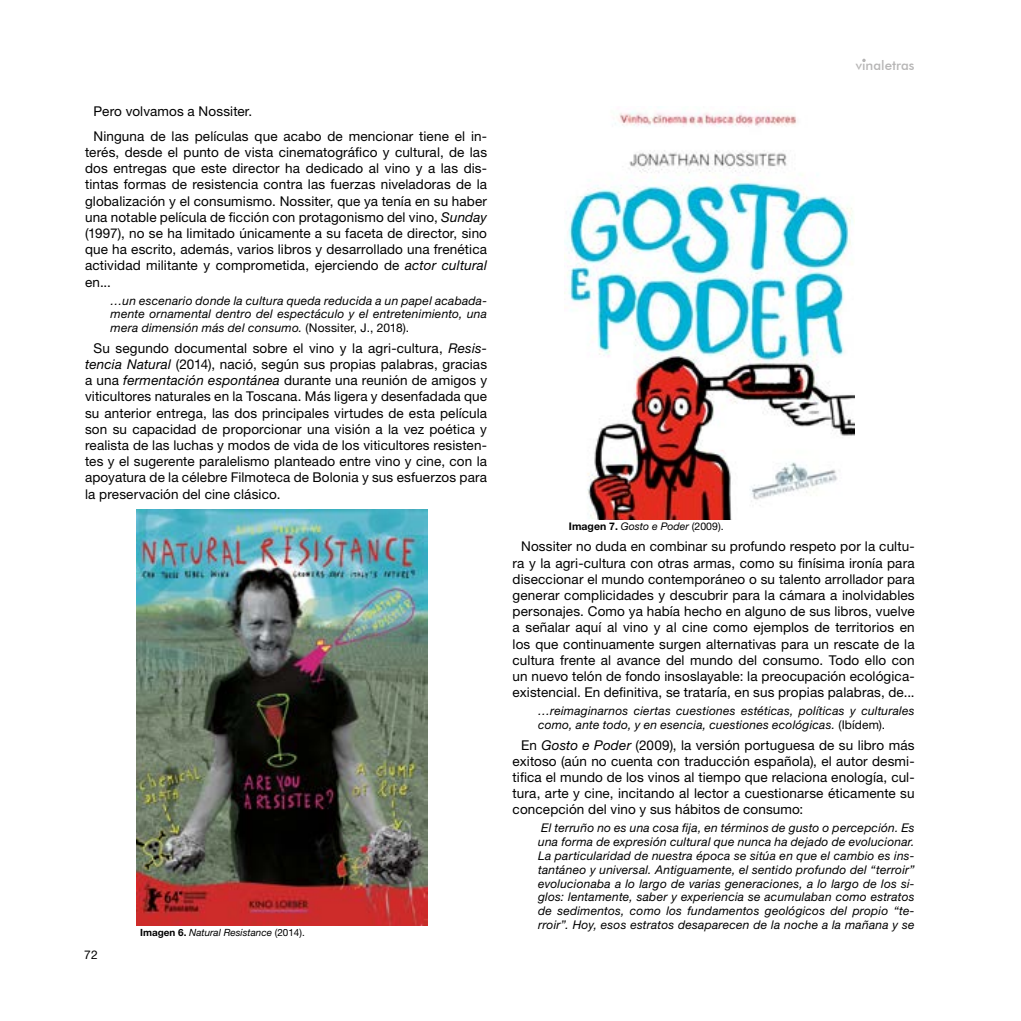
<style>
.page{position:relative;width:1021px;height:1021px;background:#fff}
.page>*{position:absolute;margin:0;border:0;box-sizing:border-box;transform-origin:0 0}
.CUERPO{font:13.5px/16.2px "Helvetica Neue LT Std";letter-spacing:.01em;color:#000;text-align:justify}
.t1{font:500 13.35px "Futura BT";color:#b7b6b6}
.CITAS{font:italic 12px/13.8px "Helvetica Neue LT Std";letter-spacing:.02em;color:#000;text-align:justify}
.t2{font:12px "Helvetica Neue LT Std";color:#000}
.PIE_DE_FOTO{font:italic 10.5px "Helvetica Neue LT Std";color:#000}
.PIE_DE_FOTO-2{font:italic 9.9px "Helvetica Neue LT Std";color:#000}
.s1{font-style:italic}
.s2{font-style:normal}
.s3{font-weight:700;font-style:normal}
</style>
<div class="page">
<img style="left:564px;top:111px;width:290px;height:409px">
<img style="left:136px;top:510px;width:291px;height:415px">
<p class="CUERPO" style="left:94px;top:103px;width:160px">Pero volvamos a Nossiter.</p>
<p class="CUERPO" style="left:85px;top:128px;width:403px;text-indent:9px">Ninguna de las películas que acabo de mencionar tiene el in&shy;terés, desde el punto de vista cinematográfico y cultural, de las dos entregas que este director ha dedicado al vino y a las dis&shy;tintas formas de resistencia contra las fuerzas niveladoras de la globalización y el consumismo. Nossiter, que ya tenía en su haber una notable película de ficción con protagonismo del vino, <span class="s1">Sunday </span>(1997), no se ha limitado únicamente a su faceta de director, sino que ha escrito, además, varios libros y desarrollado una frenética actividad militante y comprometida, ejerciendo de <span class="s1">actor cultural </span>en...</p>
<p class="CITAS" style="left:111px;top:293px;width:378px">…un escenario donde la cultura queda reducida a un papel acabada&shy;mente ornamental dentro del espectáculo y el entretenimiento, una mera dimensión más del consumo. <span class="s2">(Nossiter, J., 2018).</span></p>
<p class="CUERPO" style="left:85px;top:339px;width:403px;text-indent:9px">Su segundo documental sobre el vino y la agri-cultura, <span class="s1">Resis&shy;tencia Natural</span> (2014), nació, según sus propias palabras, gracias a una <span class="s1">fermentación espontánea</span> durante una reunión de amigos y viticultores naturales en la Toscana. Más ligera y desenfadada que su anterior entrega, las dos principales virtudes de esta película son su capacidad de proporcionar una visión a la vez poética y realista de las luchas y modos de vida de los viticultores resisten&shy;tes y el sugerente paralelismo planteado entre vino y cine, con la apoyatura de la célebre Filmoteca de Bolonia y sus esfuerzos para la preservación del cine clásico.</p>
<p class="t2" style="left:84px;top:947px;width:15px">72</p>
<p class="PIE_DE_FOTO-2" style="left:140px;top:926px;width:166px"><span class="s3">Imagen 6.</span> Natural Resistance <span class="s2">(2014).</span></p>
<p class="t1" style="left:855px;top:57px;width:60px">vinaletras</p>
<p class="PIE_DE_FOTO" style="left:569px;top:520px;width:156px"><span class="s3">Imagen 7.</span> Gosto e Poder <span class="s2">(2009).</span></p>
<p class="CUERPO" style="left:512px;top:538px;width:403px;text-indent:9px">Nossiter no duda en combinar su profundo respeto por la cultu&shy;ra y la agri-cultura con otras armas, como su finísima ironía para diseccionar el mundo contemporáneo o su talento arrollador para generar complicidades y descubrir para la cámara a inolvidables personajes. Como ya había hecho en alguno de sus libros, vuelve a señalar aquí al vino y al cine como ejemplos de territorios en los que continuamente surgen alternativas para un rescate de la cultura frente al avance del mundo del consumo. Todo ello con un nuevo telón de fondo insoslayable: la preocupación ecológica&shy;existencial. En definitiva, se trataría, en sus propias palabras, de...</p>
<p class="CITAS" style="left:538px;top:704px;width:378px">…reimaginarnos ciertas cuestiones estéticas, políticas y culturales como, ante todo, y en esencia, cuestiones ecológicas. <span class="s2">(Ibídem).</span></p>
<p class="CUERPO" style="left:512px;top:736px;width:403px;text-indent:9px">En <span class="s1">Gosto e Poder</span> (2009), la versión portuguesa de su libro más exitoso (aún no cuenta con traducción española), el autor desmi&shy;tifica el mundo de los vinos al tiempo que relaciona enología, cul&shy;tura, arte y cine, incitando al lector a cuestionarse éticamente su concepción del vino y sus hábitos de consumo:</p>
<p class="CITAS" style="left:538px;top:821px;width:378px">El terruño no es una cosa fija, en términos de gusto o percepción. Es una forma de expresión cultural que nunca ha dejado de evolucionar.<br>La particularidad de nuestra época se sitúa en que el cambio es ins&shy;tantáneo y universal. Antiguamente, el sentido profundo del “terroir” evolucionaba a lo largo de varias generaciones, a lo largo de los si&shy;glos: lentamente, saber y experiencia se acumulaban como estratos de sedimentos, como los fundamentos geológicos del propio “te&shy;rroir”. Hoy, esos estratos desaparecen de la noche a la mañana y se</p>
</div>
